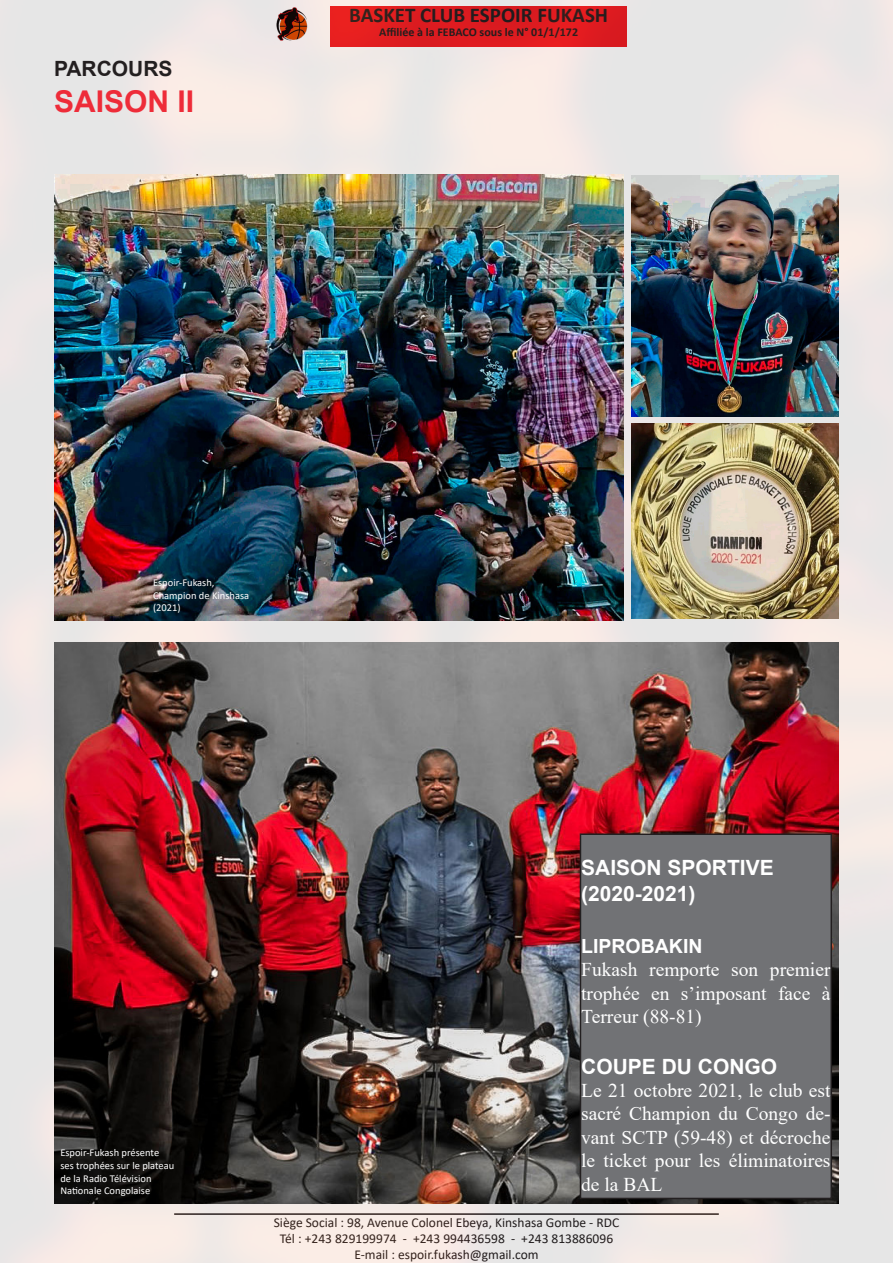
<style>
.page{position:relative;width:893px;height:1263px;background:#fff}
.page>*{position:absolute;margin:0;border:0;box-sizing:border-box;transform-origin:0 0}
.t1{font:700 30px "Arial";color:#ee2c39}
.t2{font:700 21px/25.2px "Arial";color:#fff}
.t3{font:700 21px "Calibri";color:#231f20}
.t4{font:700 21px "Arial";color:#231f20}
.t5{font:19.5px/23.4px "Times New Roman";color:#fff;text-align:justify}
.t6{font:700 19.5px "Arial";color:#fff}
.t7{font:13.5px/16.2px "Calibri";color:#231f20;text-align:center}
.t8{font:700 12px "Calibri";color:#231f20}
.t9{font:10.5px "Calibri";color:#fff}
</style>
<div class="page">
<img style="left:0;top:0;width:893px;height:1263px">
<img style="left:54px;top:174px;width:570px;height:447px">
<img style="left:631px;top:175px;width:208px;height:242px">
<img style="left:54px;top:642px;width:785px;height:561px">
<img style="left:631px;top:423px;width:208px;height:196px">
<div style="left:580px;top:834px;width:251px;height:364px;background:#717275"></div>
<div style="left:580px;top:833px;width:252px;height:366px;border:2px solid #231f20"></div>
<p class="t4" style="left:54px;top:54px;width:120px">PARCOURS</p>
<p class="t1" style="left:54px;top:80px;width:142px">SAISON II</p>
<p class="t3" style="left:349px;top:0;width:261px">BASKET CLUB ESPOIR FUKASH</p>
<p class="t8" style="left:379px;top:24px;width:200px">Affiliée à la FEBACO sous le N° 01/1/172</p>
<p class="t9" style="left:153px;top:575px;width:63px">Espoir-Fukash,</p>
<p class="t9" style="left:153px;top:588px;width:98px">Champion de Kinshasa</p>
<p class="t9" style="left:153px;top:601px;width:29px">(2021)</p>
<p class="t9" style="left:60px;top:1145px;width:100px">Espoir-Fukash présente</p>
<p class="t9" style="left:60px;top:1158px;width:116px">ses trophées sur le plateau</p>
<p class="t9" style="left:60px;top:1171px;width:93px">de la Radio Télévision</p>
<p class="t9" style="left:60px;top:1183px;width:91px">Nationale Congolaise</p>
<p class="t2" style="left:581px;top:856px;width:194px">SAISON SPORTIVE (2020-2021)</p>
<p class="t6" style="left:581px;top:932px;width:123px">LIPROBAKIN</p>
<p class="t5" style="left:581px;top:957px;width:251px">Fukash remporte son premier trophée en s’imposant face à Terreur (88-81)</p>
<p class="t2" style="left:581px;top:1054px;width:198px">COUPE DU CONGO</p>
<p class="t5" style="left:581px;top:1078px;width:251px">Le 21 octobre 2021, le club est sacré Champion du Congo de&shy;vant SCTP (59-48) et décroche le ticket pour les éliminatoires de la BAL</p>
<p class="t7" style="left:274px;top:1213px;width:347px">Siège Social : 98, Avenue Colonel Ebeya, Kinshasa Gombe - RDC<br>Tél : +243 829199974 - +243 994436598 - +243 813886096<br>E-mail : espoir.fukash@gmail.com</p>
</div>
